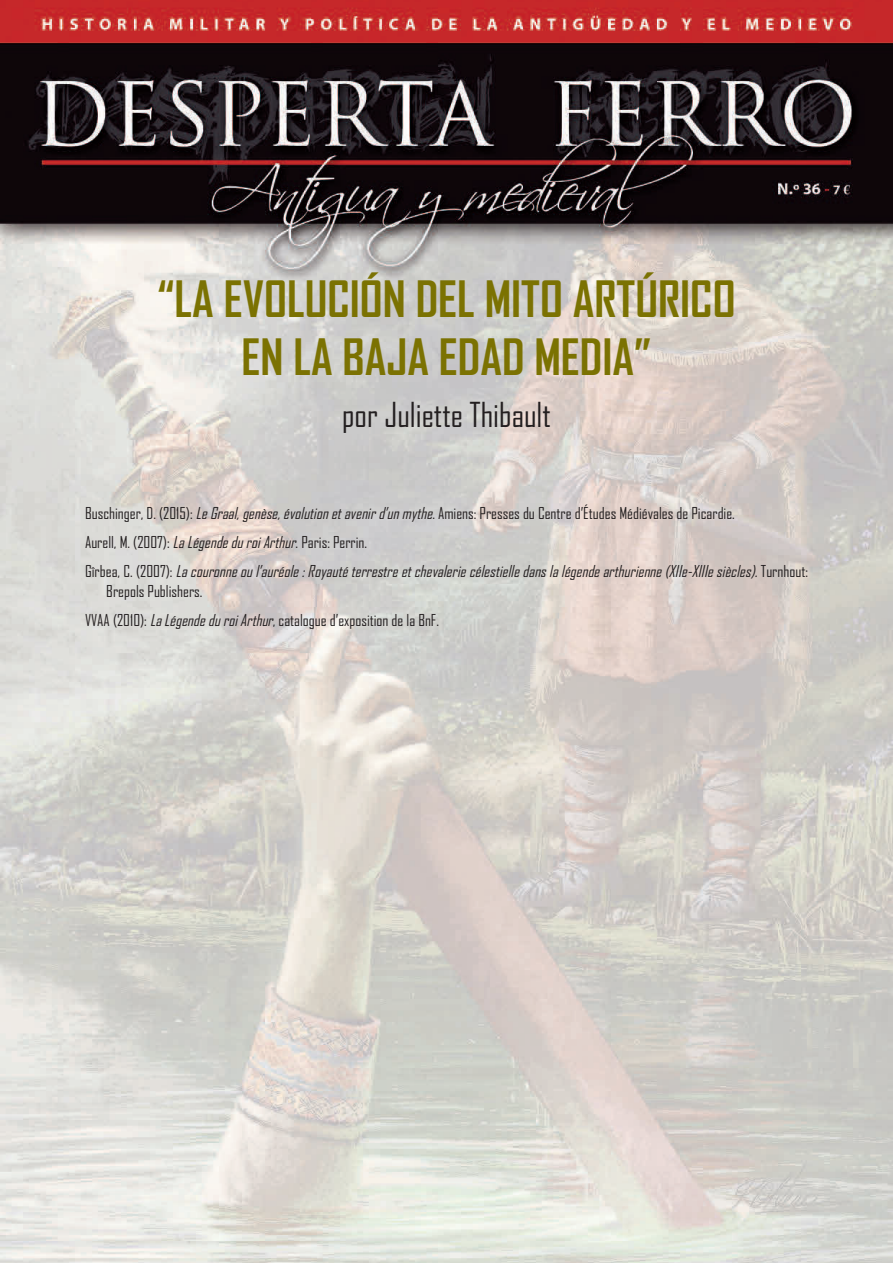
<style>
.page{position:relative;width:893px;height:1263px;background:#fff}
.page>*{position:absolute;margin:0;border:0;box-sizing:border-box;transform-origin:0 0}
.t1{font:700 48px/57.6px "Agency FB";color:#7b7202;text-align:center}
.t2{font:33px "Agency FB";color:#231f20}
.t3{font:italic 15.75px/28.8px "Agency FB";color:#231f20}
.t4{font:15.75px/28.8px "Agency FB";color:#231f20}
.s1{font-style:normal}
.s2{font-style:italic}
</style>
<div class="page">
<img style="left:0;top:0;width:893px;height:1263px">
<h1 class="t1" style="left:157px;top:272px;width:580px">“LA EVOLUCIÓN DEL MITO ARTÚRICO<br>EN LA BAJA EDAD MEDIA”</h1>
<h2 class="t2" style="left:342px;top:396px;width:210px">por Juliette Thibault</h2>
<p class="t3" style="left:85px;top:500px;width:724px"><span class="s1">Buschinger, D. (2015):</span> LeGraal,genèse,évolutionetavenird’unmythe<span class="s1">. Amiens: Presses du Centre d’Études Médiévales de Picardie.<br>Aurell, M. (2007):</span> LaLégendeduroiArthur<span class="s1">. Paris: Perrin.<br>G îr b e a , C . ( 2 0 0 7 ) :</span> Lacouronneoul’auréole :Royautéterrestreetchevaleriecélestielledanslalégendearthurienne(XIIe-XIIIesiècles). <span class="s1">T u r n h o u t :</span></p>
<p class="t4" style="left:85px;top:577px;width:355px;text-indent:21px">Brepols Publishers.<br>VVAA (2010): <span class="s2">LaLégendeduroiArthur</span>, catalogue d’exposition de la BnF.</p>
</div>
